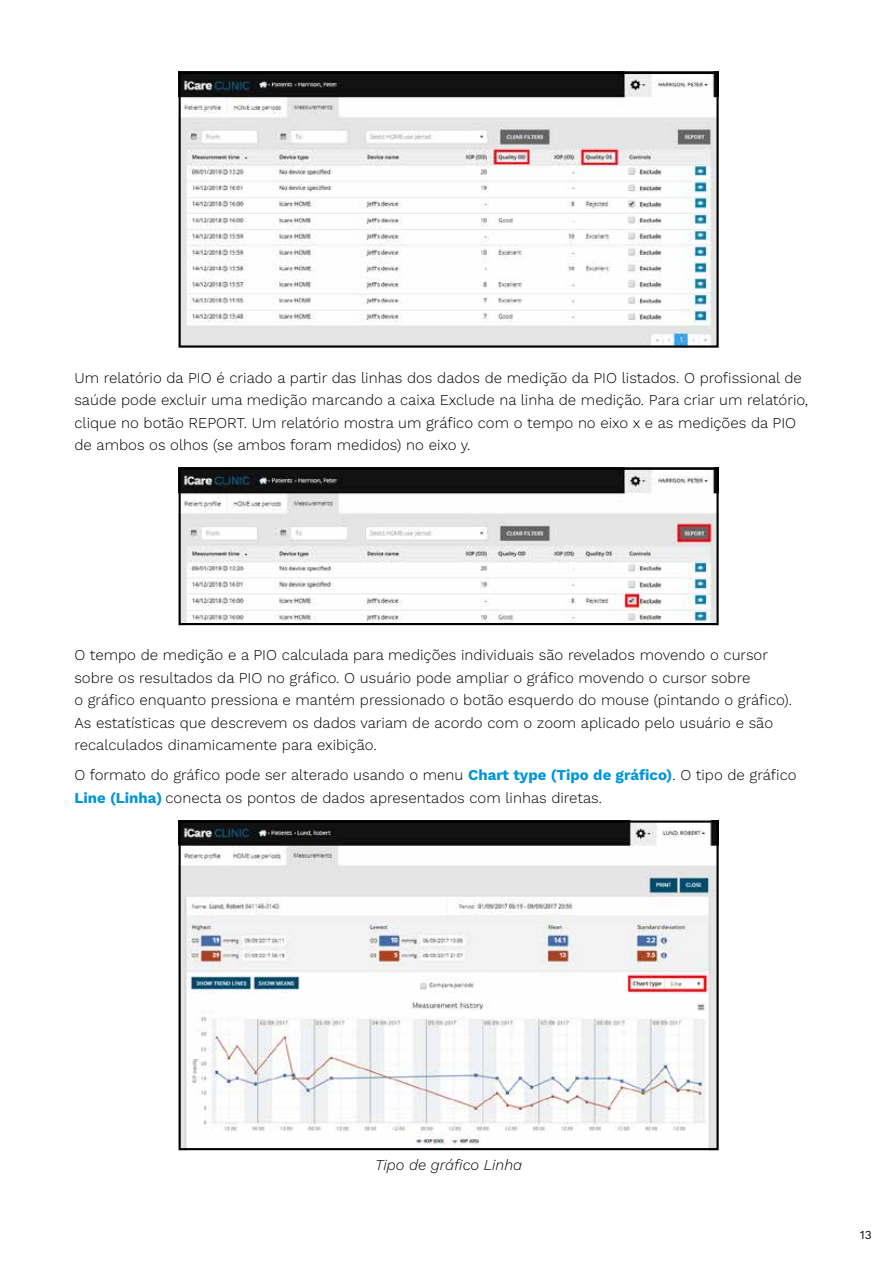
<style>
.page{position:relative;width:893px;height:1263px;background:#fff}
.page>*{position:absolute;margin:0;border:0;box-sizing:border-box;transform-origin:0 0}
.t1{font:300 15px/22.5px "Work Sans";color:#000}
.t2{font:italic 300 15px "Work Sans";color:#000}
.t3{font:12px "Work Sans";color:#000}
.s1{font-weight:700;color:#0095db}
</style>
<div class="page">
<img style="left:182px;top:75px;width:534px;height:270px">
<div style="left:179px;top:72px;width:540px;height:276px;border:2px solid #000"></div>
<img style="left:182px;top:471px;width:534px;height:151px">
<div style="left:179px;top:468px;width:540px;height:157px;border:2px solid #000"></div>
<img style="left:182px;top:823px;width:534px;height:324px">
<div style="left:179px;top:820px;width:540px;height:330px;border:2px solid #000"></div>
<p class="t1" style="left:74px;top:366px;width:735px">Um relatório da PIO é criado a partir das linhas dos dados de medição da PIO listados. O profissional de saúde pode excluir uma medição marcando a caixa Exclude na linha de medição. Para criar um relatório, clique no botão REPORT. Um relatório mostra um gráfico com o tempo no eixo x e as medições da PIO de ambos os olhos (se ambos foram medidos) no eixo y.</p>
<p class="t1" style="left:74px;top:643px;width:719px">O tempo de medição e a PIO calculada para medições individuais são revelados movendo o cursor sobre os resultados da PIO no gráfico. O usuário pode ampliar o gráfico movendo o cursor sobre<br>o gráfico enquanto pressiona e mantém pressionado o botão esquerdo do mouse (pintando o gráfico).<br>As estatísticas que descrevem os dados variam de acordo com o zoom aplicado pelo usuário e são recalculados dinamicamente para exibição.</p>
<p class="t1" style="left:74px;top:763px;width:724px">O formato do gráfico pode ser alterado usando o menu <span class="s1">Chart type (Tipo de gráfico)</span>. O tipo de gráfico<br><span class="s1">Line (Linha)</span> conecta os pontos de dados apresentados com linhas diretas.</p>
<p class="t2" style="left:375px;top:1154px;width:148px">Tipo de gráfico Linha</p>
<p class="t3" style="left:860px;top:1227px;width:13px">13</p>
</div>
